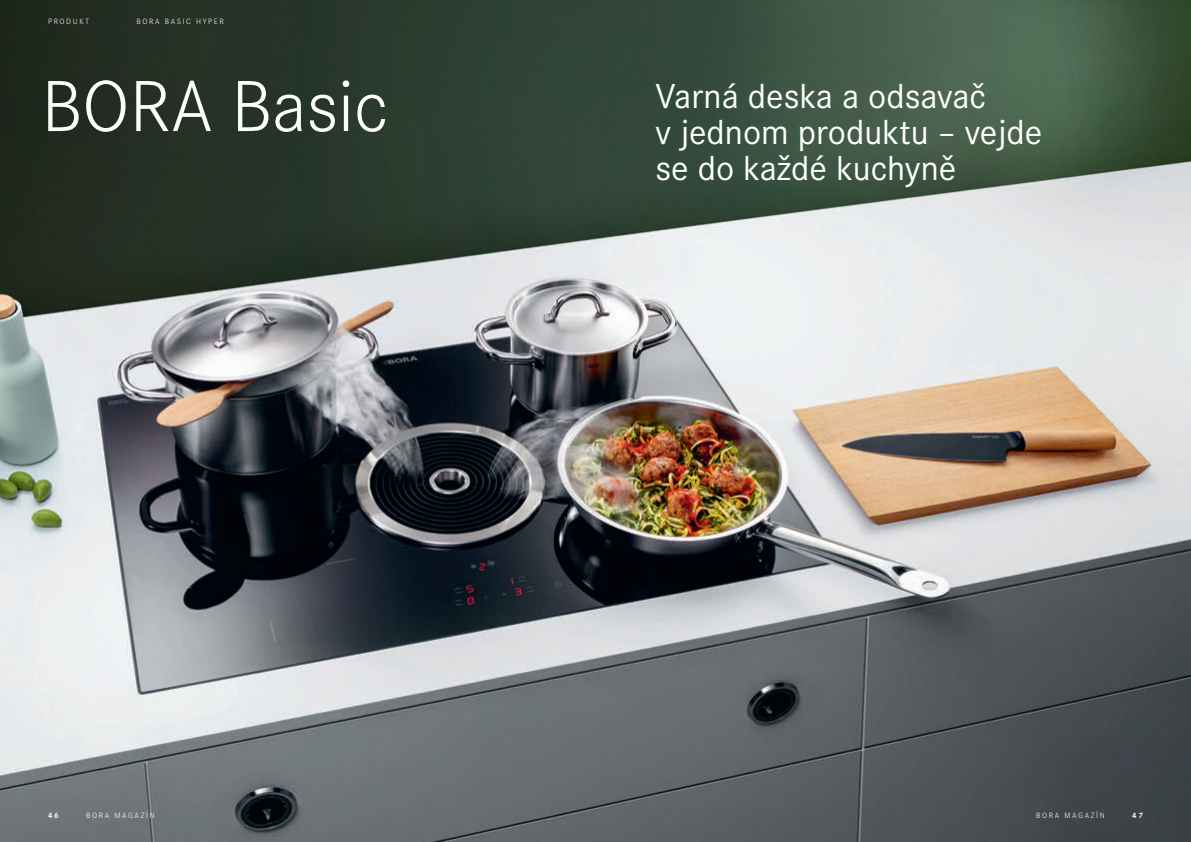
<style>
.page{position:relative;width:1191px;height:842px;background:#fff}
.page>*{position:absolute;margin:0;border:0;box-sizing:border-box;transform-origin:0 0}
._01_HEAD_75_75_light{font:300 75px "Corporate S";color:#fff}
._02_HEAD_36_36_regul{font:36px/36px "Corporate S";color:#fff}
.t1{font:300 8px "Corporate S";letter-spacing:.2em;color:#fff}
.t2{font:700 8px "Corporate S";color:#fff}
</style>
<div class="page">
<img style="left:0;top:0;width:1191px;height:842px">
<p class="t1" style="left:48px;top:17px;width:43px">PRODUKT</p>
<p class="t1" style="left:137px;top:17px;width:89px">BORA BASIC HYPER</p>
<p class="_01_HEAD_75_75_light" style="left:42px;top:64px;width:349px">BORA Basic</p>
<p class="_02_HEAD_36_36_regul" style="left:655px;top:78px;width:388px">Varná deska a odsavač<br>v jednom produktu – vejde se do každé kuchyně</p>
<p class="t2" style="left:48px;top:810px;width:12px">46</p>
<p class="t1" style="left:86px;top:811px;width:70px">BORA MAGAZÍN</p>
<p class="t1" style="left:1036px;top:811px;width:70px">BORA MAGAZÍN</p>
<p class="t2" style="left:1132px;top:810px;width:12px">47</p>
</div>
